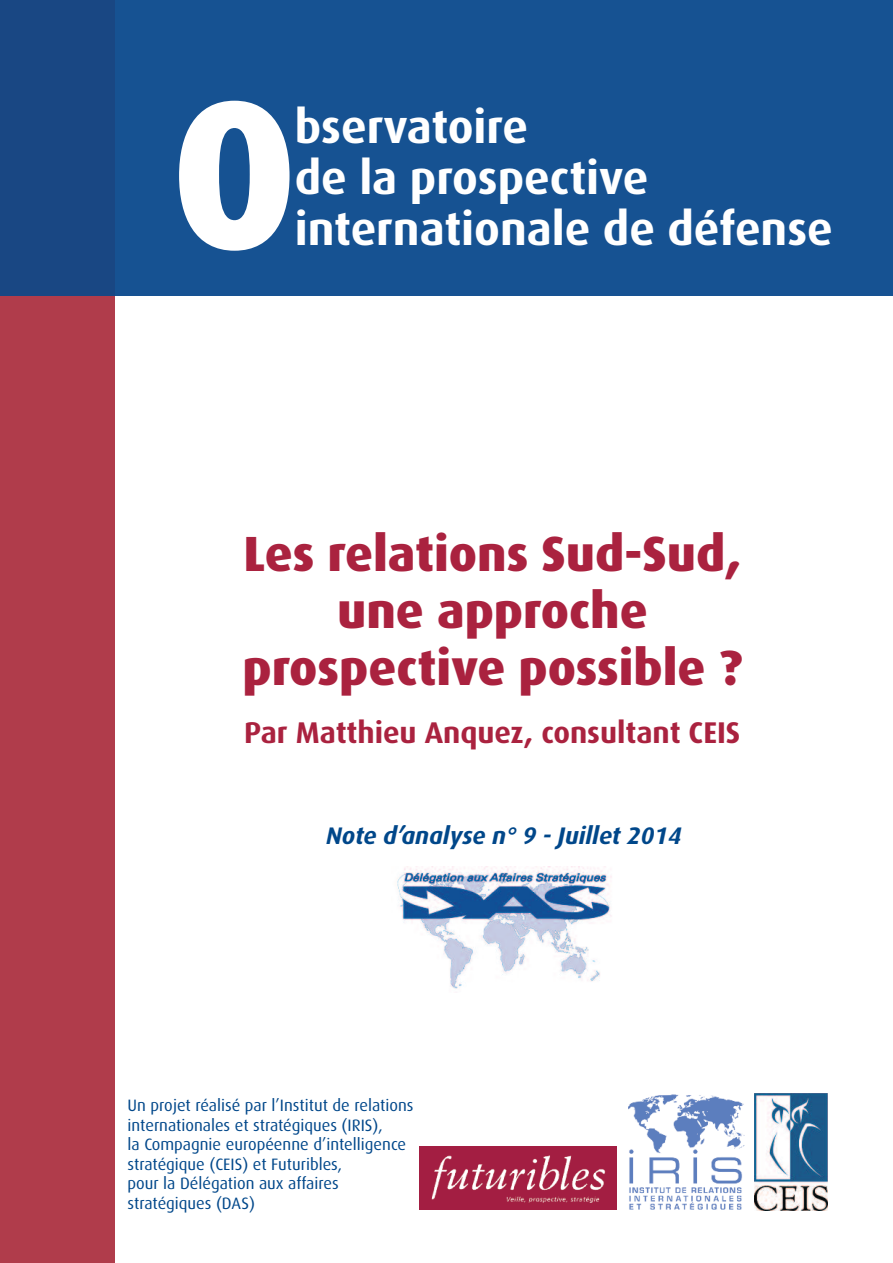
<style>
.page{position:relative;width:893px;height:1263px;background:#fff}
.page>*{position:absolute;margin:0;border:0;box-sizing:border-box;transform-origin:0 0}
.t1{font:800 211.8px "Dax";color:#fff;scale:.93 1}
.t2{font:800 49.5px/57px "Dax";color:#aa223f;text-align:center}
.t3{font:700 46.5px/51px "Dax";color:#fff}
.t4{font:700 30px "Dax";color:#aa223f}
.t5{font:italic 700 24px "Dax";color:#00478a}
.t6{font:16.5px/19.5px "Dax";color:#00478a}
</style>
<div class="page">
<div style="left:0;top:296px;width:115px;height:967px;background:#b03c4b"></div>
<div style="left:115px;top:0;width:778px;height:296px;background:#165292"></div>
<div style="left:0;top:0;width:115px;height:296px;background:#194783"></div>
<img style="left:419px;top:1146px;width:198px;height:64px">
<img style="left:629px;top:1094px;width:115px;height:116px">
<img style="left:754px;top:1094px;width:73px;height:117px">
<img style="left:397px;top:866px;width:215px;height:123px">
<h1 class="t1" style="left:171px;top:82px;width:137px">O</h1>
<h3 class="t3" style="left:295px;top:104px;width:540px">bservatoire<br>de la prospective internationale de défense</h3>
<h2 class="t2" style="left:242px;top:528px;width:501px">Les relations Sud-Sud, une approche prospective possible ?</h2>
<h3 class="t4" style="left:244px;top:719px;width:498px">Par Matthieu Anquez, consultant CEIS</h3>
<h3 class="t5" style="left:326px;top:821px;width:357px">Note d’analyse n° 9 - Juillet 2014</h3>
<p class="t6" style="left:128px;top:1097px;width:287px">Un projet réalisé par l’Institut de relations internationales et stratégiques (IRIS),<br>la Compagnie européenne d’intelligence stratégique (CEIS) et Futuribles,<br>pour la Délégation aux affaires stratégiques (DAS)</p>
</div>
